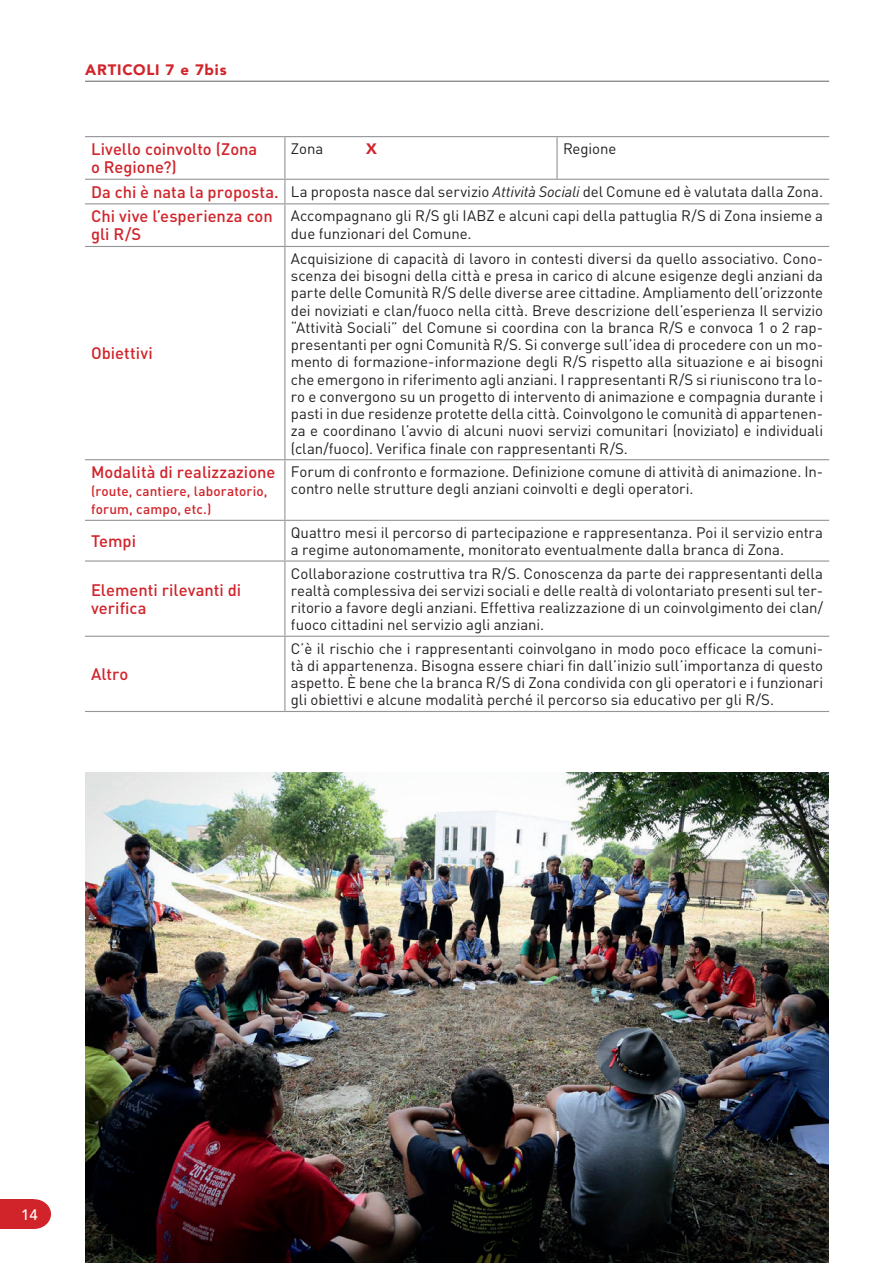
<style>
.page{position:relative;width:893px;height:1263px;background:#fff}
.page>*{position:absolute;margin:0;border:0;box-sizing:border-box;transform-origin:0 0}
.t1{font:500 16.5px/18px "DIN Pro";color:#d1232a}
.t2{font:15px/17.2px "DIN Pro";letter-spacing:-.005em;color:#231f20}
.t3{font:900 15px "Avenir LT Std";letter-spacing:.055em;color:#d1232a}
.t4{font:500 15px "Avenir LT Std";color:#fff}
.t5{font:500 13.5px/18px "DIN Pro";letter-spacing:.01em;color:#d1232a}
.s1{font-weight:500;font-size:16.5px;color:#d1232a}
.s2{font-style:italic}
</style>
<div class="page">
<div style="left:0;top:1199px;width:34px;height:30px;background:#d1232a"></div>
<div style="left:17px;top:1199px;width:34px;height:30px;background:#d1232a;border-radius:50%"></div>
<hr style="left:85px;top:81px;width:744px;height:1px;background:#636366">
<hr style="left:85px;top:136px;width:200px;height:1px;background:#939598">
<hr style="left:285px;top:136px;width:272px;height:1px;background:#939598">
<hr style="left:284px;top:137px;width:1px;height:42px;background:#939598">
<hr style="left:557px;top:136px;width:272px;height:1px;background:#939598">
<hr style="left:556px;top:137px;width:2px;height:42px;background:#939598">
<hr style="left:85px;top:179px;width:200px;height:1px;background:#939598">
<hr style="left:285px;top:179px;width:272px;height:1px;background:#939598">
<svg style="left:284px;top:180px;width:1px;height:23px"></svg>
<hr style="left:557px;top:179px;width:272px;height:1px;background:#939598">
<hr style="left:85px;top:203px;width:200px;height:1px;background:#939598">
<hr style="left:285px;top:203px;width:272px;height:1px;background:#939598">
<hr style="left:284px;top:204px;width:1px;height:42px;background:#939598">
<hr style="left:557px;top:203px;width:272px;height:1px;background:#939598">
<hr style="left:85px;top:246px;width:200px;height:1px;background:#939598">
<hr style="left:285px;top:246px;width:272px;height:1px;background:#939598">
<hr style="left:284px;top:247px;width:1px;height:212px;background:#939598">
<hr style="left:557px;top:246px;width:272px;height:1px;background:#939598">
<hr style="left:85px;top:459px;width:200px;height:1px;background:#939598">
<hr style="left:285px;top:459px;width:272px;height:1px;background:#939598">
<hr style="left:284px;top:460px;width:1px;height:60px;background:#939598">
<hr style="left:557px;top:459px;width:272px;height:1px;background:#939598">
<hr style="left:85px;top:520px;width:200px;height:1px;background:#939598">
<hr style="left:285px;top:520px;width:272px;height:1px;background:#939598">
<hr style="left:284px;top:521px;width:1px;height:39px;background:#939598">
<hr style="left:557px;top:520px;width:272px;height:1px;background:#939598">
<hr style="left:85px;top:560px;width:200px;height:2px;background:#939598">
<hr style="left:285px;top:560px;width:272px;height:2px;background:#939598">
<hr style="left:284px;top:562px;width:1px;height:74px;background:#939598">
<hr style="left:557px;top:560px;width:272px;height:2px;background:#939598">
<hr style="left:85px;top:636px;width:200px;height:1px;background:#939598">
<hr style="left:285px;top:636px;width:272px;height:1px;background:#939598">
<hr style="left:284px;top:637px;width:1px;height:74px;background:#939598">
<hr style="left:557px;top:636px;width:272px;height:1px;background:#939598">
<hr style="left:85px;top:711px;width:200px;height:1px;background:#939598">
<hr style="left:285px;top:711px;width:272px;height:1px;background:#939598">
<hr style="left:557px;top:711px;width:272px;height:1px;background:#939598">
<img style="left:85px;top:772px;width:743px;height:491px">
<p class="t3" style="left:85px;top:60px;width:143px">ARTICOLI 7 e 7bis</p>
<p class="t1" style="left:91px;top:140px;width:168px">Livello coinvolto (Zona o Regione?)</p>
<p class="t2" style="left:291px;top:139px;width:34px">Zona</p>
<p class="t3" style="left:366px;top:140px;width:12px">X</p>
<p class="t2" style="left:563px;top:139px;width:55px">Regione</p>
<p class="t2" style="left:91px;top:182px;width:734px"><span class="s1">Da chi è nata la proposta.</span> La proposta nasce dal servizio <span class="s2">Attività Sociali</span> del Comune ed è valutata dalla Zona.</p>
<p class="t1" style="left:91px;top:207px;width:183px">Chi vive l’esperienza con gli R/S</p>
<p class="t2" style="left:291px;top:207px;width:534px">Accompagnano gli R/S gli IABZ e alcuni capi della pattuglia R/S di Zona insieme a due funzionari del Comune.</p>
<p class="t1" style="left:91px;top:344px;width:63px">Obiettivi</p>
<p class="t1" style="left:91px;top:463px;width:186px">Modalità di realizzazione</p>
<p class="t5" style="left:91px;top:482px;width:178px">(route, cantiere, laboratorio, forum, campo, etc.)</p>
<p class="t2" style="left:291px;top:249px;width:534px;text-align:justify">Acquisizione di capacità di lavoro in contesti diversi da quello associativo. Cono&shy;scenza dei bisogni della città e presa in carico di alcune esigenze degli anziani da parte delle Comunità R/S delle diverse aree cittadine. Ampliamento dell’orizzonte dei noviziati e clan/fuoco nella città. Breve descrizione dell’esperienza Il servizio “Attività Sociali” del Comune si coordina con la branca R/S e convoca 1 o 2 rap&shy;presentanti per ogni Comunità R/S. Si converge sull’idea di procedere con un mo&shy;mento di formazione-informazione degli R/S rispetto alla situazione e ai bisogni che emergono in riferimento agli anziani. I rappresentanti R/S si riuniscono tra lo&shy;ro e convergono su un progetto di intervento di animazione e compagnia durante i pasti in due residenze protette della città. Coinvolgono le comunità di appartenen&shy;za e coordinano l’avvio di alcuni nuovi servizi comunitari (noviziato) e individuali (clan/fuoco). Verifica finale con rappresentanti R/S.</p>
<p class="t2" style="left:291px;top:462px;width:534px">Forum di confronto e formazione. Definizione comune di attività di animazione. In&shy;contro nelle strutture degli anziani coinvolti e degli operatori.</p>
<p class="t1" style="left:91px;top:531px;width:47px">Tempi</p>
<p class="t2" style="left:291px;top:523px;width:534px">Quattro mesi il percorso di partecipazione e rappresentanza. Poi il servizio entra a regime autonomamente, monitorato eventualmente dalla branca di Zona.</p>
<p class="t1" style="left:91px;top:580px;width:152px">Elementi rilevanti di verifica</p>
<p class="t2" style="left:291px;top:564px;width:534px;text-align:justify">Collaborazione costruttiva tra R/S. Conoscenza da parte dei rappresentanti della realtà complessiva dei servizi sociali e delle realtà di volontariato presenti sul ter&shy;ritorio a favore degli anziani. Effettiva realizzazione di un coinvolgimento dei clan/ fuoco cittadini nel servizio agli anziani.</p>
<p class="t1" style="left:91px;top:664px;width:39px">Altro</p>
<p class="t2" style="left:291px;top:639px;width:534px;text-align:justify">C’è il rischio che i rappresentanti coinvolgano in modo poco efficace la comuni&shy;tà di appartenenza. Bisogna essere chiari fin dall’inizio sull’importanza di questo aspetto. È bene che la branca R/S di Zona condivida con gli operatori e i funzionari gli obiettivi e alcune modalità perché il percorso sia educativo per gli R/S.</p>
<p class="t4" style="left:21px;top:1206px;width:18px">14</p>
</div>
